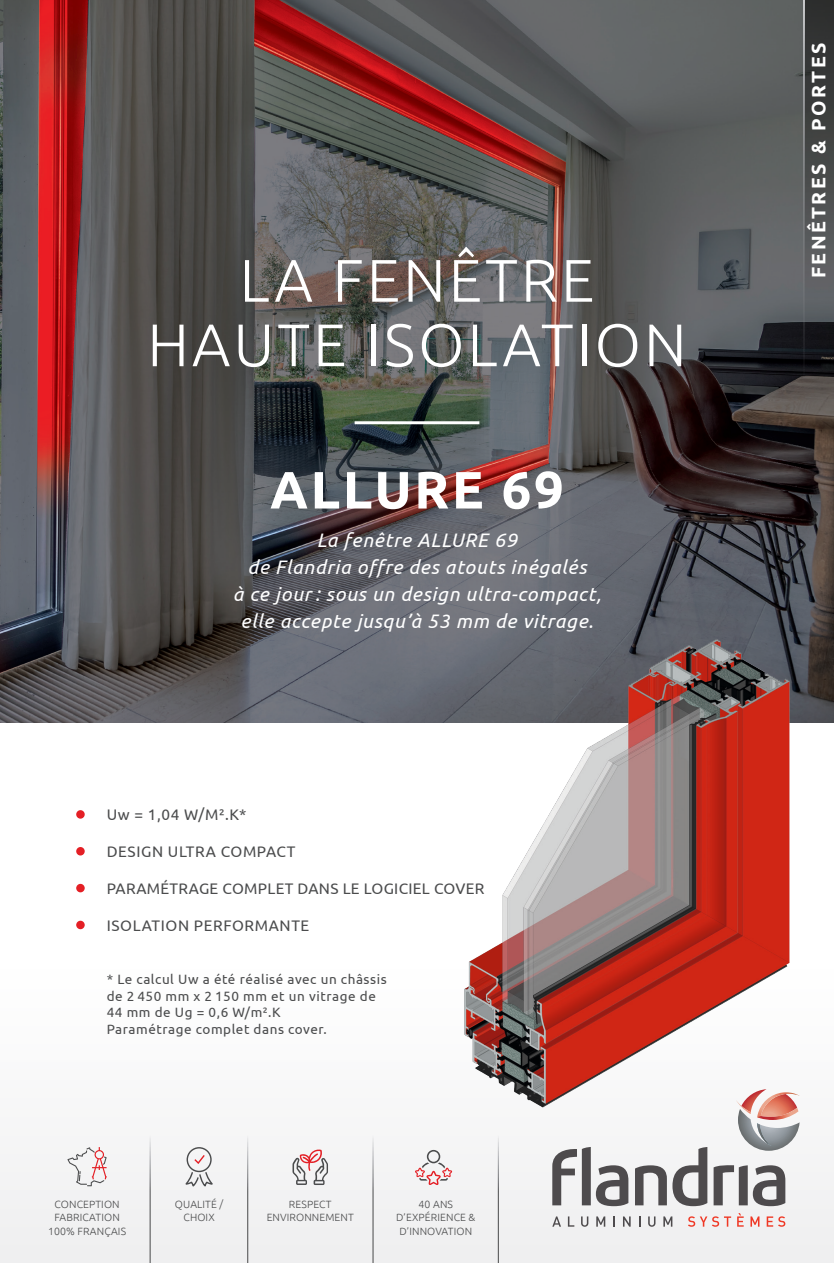
<style>
.page{position:relative;width:834px;height:1263px;background:#fff}
.page>*{position:absolute;margin:0;border:0;box-sizing:border-box;transform-origin:0 0}
.t1{font:300 60px "Ubuntu";letter-spacing:.05em;color:#fff}
.t2{font:700 52.5px "Ubuntu";letter-spacing:.05em;color:#fff}
.t3{font:italic 19.5px "Ubuntu";letter-spacing:.04em;color:#fff}
.t4{font:700 19.5px "Ubuntu";letter-spacing:.125em;color:#fff}
.t5{font:15.3px "Ubuntu";letter-spacing:.02em;color:#4b4c4d}
.t6{font:15.3px "Ubuntu";letter-spacing:.04em;color:#4b4c4d}
.t7{font:13.5px "Ubuntu";letter-spacing:.04em;color:#4b4c4d}
.t8{font:300 10.5px "Ubuntu";letter-spacing:.01em;color:#4b4c4d}
</style>
<div class="page">
<div style="left:0;top:969px;width:833px;height:294px;background:#efeff0"></div>
<img style="left:0;top:0;width:833px;height:723px">
<hr style="left:354px;top:421px;width:125px;height:3px;background:#fff">
<div style="left:76px;top:810px;width:9px;height:9px;background:#e41f25;border-radius:50%"></div>
<div style="left:76px;top:847px;width:9px;height:8px;background:#e41f25;border-radius:50%"></div>
<div style="left:76px;top:884px;width:9px;height:8px;background:#e41f25;border-radius:50%"></div>
<div style="left:76px;top:921px;width:9px;height:8px;background:#e41f25;border-radius:50%"></div>
<div style="left:186px;top:1147px;width:26px;height:25px;border:1px solid #4b4c4d;border-radius:50%"></div>
<svg style="left:194px;top:1155px;width:11px;height:9px"></svg>
<svg style="left:185px;top:1171px;width:28px;height:16px"></svg>
<hr style="left:247px;top:1135px;width:1px;height:128px;background:#fff">
<hr style="left:372px;top:1135px;width:1px;height:128px;background:#fff">
<hr style="left:498px;top:1135px;width:1px;height:128px;background:#fff">
<hr style="left:150px;top:1135px;width:1px;height:128px;background:#fff">
<svg style="left:292px;top:1149px;width:36px;height:36px"></svg>
<svg style="left:67px;top:1147px;width:40px;height:39px"></svg>
<svg style="left:415px;top:1150px;width:37px;height:35px"></svg>
<img style="left:456px;top:606px;width:377px;height:502px">
<svg style="left:804px;top:0;width:29px;height:404px;background:#434445"></svg>
<svg style="left:735px;top:1089px;width:64px;height:62px"></svg>
<svg style="left:635px;top:1165px;width:31px;height:40px"></svg>
<svg style="left:672px;top:1147px;width:35px;height:59px"></svg>
<svg style="left:713px;top:1165px;width:72px;height:41px"></svg>
<svg style="left:552px;top:1147px;width:76px;height:59px"></svg>
<svg style="left:552px;top:1216px;width:9px;height:11px"></svg>
<svg style="left:567px;top:1216px;width:7px;height:11px"></svg>
<svg style="left:581px;top:1216px;width:7px;height:11px"></svg>
<svg style="left:596px;top:1216px;width:9px;height:11px"></svg>
<svg style="left:623px;top:1216px;width:7px;height:11px"></svg>
<svg style="left:648px;top:1216px;width:7px;height:11px"></svg>
<svg style="left:663px;top:1216px;width:9px;height:11px"></svg>
<svg style="left:688px;top:1216px;width:43px;height:11px"></svg>
<svg style="left:737px;top:1213px;width:6px;height:14px"></svg>
<svg style="left:750px;top:1216px;width:9px;height:11px"></svg>
<svg style="left:766px;top:1216px;width:19px;height:11px"></svg>
<svg style="left:803px;top:0;width:1px;height:404px"></svg>
<p class="t1" style="left:239px;top:244px;width:356px">LA FENÊTRE</p>
<p class="t1" style="left:147px;top:309px;width:540px">HAUTE ISOLATION</p>
<p class="t2" style="left:270px;top:458px;width:295px">ALLURE 69</p>
<p class="t3" style="left:317px;top:528px;width:201px">La fenêtre ALLURE 69</p>
<p class="t3" style="left:247px;top:555px;width:340px">de Flandria offre des atouts inégalés</p>
<p class="t3" style="left:233px;top:582px;width:370px">à ce jour : sous un design ultra-compact,</p>
<p class="t3" style="left:240px;top:609px;width:354px">elle accepte jusqu’à 53 mm de vitrage.</p>
<p class="t5" style="left:107px;top:805px;width:141px">Uw = 1,04 W/M².K*</p>
<p class="t6" style="left:107px;top:842px;width:190px">DESIGN ULTRA COMPACT</p>
<p class="t5" style="left:107px;top:879px;width:379px">PARAMÉTRAGE COMPLET DANS LE LOGICIEL COVER</p>
<p class="t6" style="left:107px;top:916px;width:204px">ISOLATION PERFORMANTE</p>
<p class="t7" style="left:107px;top:971px;width:281px">* Le calcul Uw a été réalisé avec un châssis</p>
<p class="t7" style="left:107px;top:988px;width:270px">de 2 450 mm x 2 150 mm et un vitrage de</p>
<p class="t7" style="left:107px;top:1004px;width:175px">44 mm de Ug = 0,6 W/m².K</p>
<p class="t7" style="left:107px;top:1021px;width:221px">Paramétrage complet dans cover.</p>
<p class="t8" style="left:54px;top:1198px;width:67px">CONCEPTION</p>
<p class="t8" style="left:54px;top:1211px;width:67px">FABRICATION</p>
<p class="t8" style="left:48px;top:1225px;width:79px">100% FRANÇAIS</p>
<p class="t8" style="left:175px;top:1198px;width:50px">QUALITÉ /</p>
<p class="t8" style="left:183px;top:1211px;width:33px">CHOIX</p>
<p class="t8" style="left:289px;top:1198px;width:44px">RESPECT</p>
<p class="t8" style="left:266px;top:1211px;width:89px">ENVIRONNEMENT</p>
<p class="t8" style="left:418px;top:1198px;width:36px">40 ANS</p>
<p class="t8" style="left:396px;top:1211px;width:81px">D’EXPÉRIENCE &amp;</p>
<p class="t8" style="left:399px;top:1225px;width:74px">D’INNOVATION</p>
<p class="t4" style="left:806px;top:278px;width:237px;rotate:-90deg">FENÊTRES &amp; PORTES</p>
</div>
